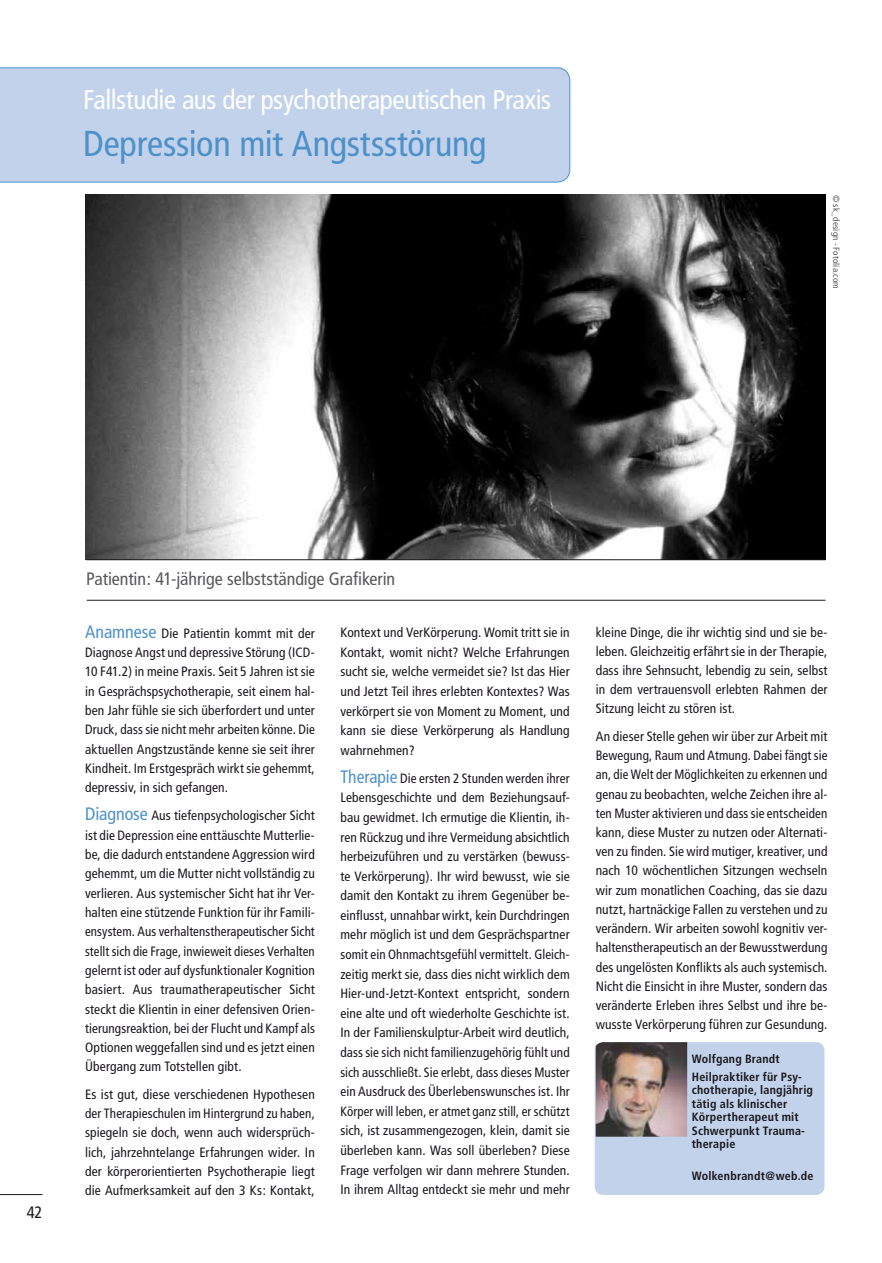
<style>
.page{position:relative;width:882px;height:1263px;background:#fff}
.page>*{position:absolute;margin:0;border:0;box-sizing:border-box;transform-origin:0 0}
.t1{font:condensed 36px "Frutiger";letter-spacing:-.005em;color:#4e91c9}
.t2{font:condensed 27px "Frutiger";letter-spacing:-.015em;color:#fff}
.t3{font:condensed 18px "Frutiger";letter-spacing:-.005em;color:#58585a}
.t4{font:condensed 16.5px "Frutiger";color:#1a171c}
.t5{font:condensed 13.5px/19.6px "Frutiger";letter-spacing:.01em;color:#1a171c;text-align:justify}
.t6{font:700 condensed 12px/13.5px "Frutiger";letter-spacing:.02em;color:#1a171c}
.t7{font:condensed 9px "Frutiger";letter-spacing:.02em;color:#58585a}
.s1{font-size:18px;color:#4e91c9}
</style>
<div class="page">
<div style="left:0;top:67px;width:570px;height:115px;background:#c1d2ea"></div>
<img style="left:85px;top:195px;width:740px;height:364px">
<hr style="left:0;top:1194px;width:43px;height:1px;background:#1a171c">
<hr style="left:86px;top:559px;width:739px;height:1px;background:#1a171c">
<hr style="left:87px;top:600px;width:738px;height:1px;background:#1a171c">
<div style="left:594px;top:1042px;width:230px;height:153px;background:#c1d2ea;border-radius:9px"></div>
<img style="left:595px;top:1042px;width:92px;height:95px">
<h2 class="t2" style="left:83px;top:83px;width:469px">Fallstudie aus der psychotherapeutischen Praxis</h2>
<h1 class="t1" style="left:83px;top:123px;width:405px">Depression mit Angstsstörung</h1>
<p class="t7" style="left:841px;top:195px;width:95px;rotate:90deg">© sk_design - Fotolia.com</p>
<p class="t4" style="left:27px;top:1202px;width:17px">42</p>
<h3 class="t3" style="left:86px;top:568px;width:310px">Patientin: 41-jährige selbstständige Grafikerin</h3>
<p class="t5" style="left:85px;top:624px;width:231px"><span class="s1">Anamnese</span> Die Patientin kommt mit der Diagnose Angst und depressive Störung (ICD-10 F41.2) in meine Praxis. Seit 5 Jahren ist sie in Gesprächspsychotherapie, seit einem hal&shy;ben Jahr fühle sie sich überfordert und unter Druck, dass sie nicht mehr arbeiten könne. Die aktuellen Angstzustände kenne sie seit ihrer Kindheit. Im Erstgespräch wirkt sie gehemmt, depressiv, in sich gefangen.</p>
<p class="t5" style="left:85px;top:806px;width:231px"><span class="s1">Diagnose</span> Aus tiefenpsychologischer Sicht ist die Depression eine enttäuschte Mutterlie&shy;be, die dadurch entstandene Aggression wird gehemmt, um die Mutter nicht vollständig zu verlieren. Aus systemischer Sicht hat ihr Ver&shy;halten eine stützende Funktion für ihr Famili&shy;ensystem. Aus verhaltenstherapeutischer Sicht stellt sich die Frage, inwieweit dieses Verhalten gelernt ist oder auf dysfunktionaler Kognition basiert. Aus traumatherapeutischer Sicht steckt die Klientin in einer defensiven Orien&shy;tierungsreaktion, bei der Flucht und Kampf als Optionen weggefallen sind und es jetzt einen Übergang zum Totstellen gibt.</p>
<p class="t5" style="left:85px;top:1085px;width:231px;line-height:19.2px">Es ist gut, diese verschiedenen Hypothesen der Therapieschulen im Hintergrund zu haben, spiegeln sie doch, wenn auch widersprüch&shy;lich, jahrzehntelange Erfahrungen wider. In der körperorientierten Psychotherapie liegt die Aufmerksamkeit auf den 3 Ks: Kontakt,</p>
<p class="t5" style="left:340px;top:623px;width:231px">Kontext und VerKörperung. Womit tritt sie in Kontakt, womit nicht? Welche Erfahrungen sucht sie, welche vermeidet sie? Ist das Hier und Jetzt Teil ihres erlebten Kontextes? Was verkörpert sie von Moment zu Moment, und kann sie diese Verkörperung als Handlung wahrnehmen?</p>
<p class="t5" style="left:340px;top:768px;width:231px"><span class="s1">Therapie</span> Die ersten 2 Stunden werden ihrer Lebensgeschichte und dem Beziehungsauf&shy;bau gewidmet. Ich ermutige die Klientin, ih&shy;ren Rückzug und ihre Vermeidung absichtlich herbeizuführen und zu verstärken (bewuss&shy;te Verkörperung). Ihr wird bewusst, wie sie damit den Kontakt zu ihrem Gegenüber be&shy;einflusst, unnahbar wirkt, kein Durchdringen mehr möglich ist und dem Gesprächspartner somit ein Ohnmachtsgefühl vermittelt. Gleich&shy;zeitig merkt sie, dass dies nicht wirklich dem Hier-und-Jetzt-Kontext entspricht, sondern eine alte und oft wiederholte Geschichte ist.<br>In der Familienskulptur-Arbeit wird deutlich, dass sie sich nicht familienzugehörig fühlt und sich ausschließt. Sie erlebt, dass dieses Muster ein Ausdruck des Überlebenswunsches ist. Ihr Körper will leben, er atmet ganz still, er schützt sich, ist zusammengezogen, klein, damit sie überleben kann. Was soll überleben? Diese Frage verfolgen wir dann mehrere Stunden.<br>In ihrem Alltag entdeckt sie mehr und mehr</p>
<p class="t5" style="left:595px;top:623px;width:233px;line-height:19px">kleine Dinge, die ihr wichtig sind und sie be&shy;leben. Gleichzeitig erfährt sie in der Therapie, dass ihre Sehnsucht, lebendig zu sein, selbst in dem vertrauensvoll erlebten Rahmen der Sitzung leicht zu stören ist.</p>
<p class="t5" style="left:595px;top:727px;width:233px;line-height:19.2px">An dieser Stelle gehen wir über zur Arbeit mit Bewegung, Raum und Atmung. Dabei fängt sie an, die Welt der Möglichkeiten zu erkennen und genau zu beobachten, welche Zeichen ihre al&shy;ten Muster aktivieren und dass sie entscheiden kann, diese Muster zu nutzen oder Alternati&shy;ven zu finden. Sie wird mutiger, kreativer, und nach 10 wöchentlichen Sitzungen wechseln wir zum monatlichen Coaching, das sie dazu nutzt, hartnäckige Fallen zu verstehen und zu verändern. Wir arbeiten sowohl kognitiv ver&shy;haltenstherapeutisch an der Bewusstwerdung des ungelösten Konflikts als auch systemisch.<br>Nicht die Einsicht in ihre Muster, sondern das veränderte Erleben ihres Selbst und ihre be&shy;wusste Verkörperung führen zur Gesundung.</p>
<p class="t6" style="left:691px;top:1050px;width:112px;line-height:17.7px">Wolfgang Brandt<br>Heilpraktiker für Psy-</p>
<p class="t6" style="left:691px;top:1083px;width:123px">chotherapie, langjährig tätig als klinischer<br>Körpertherapeut mit<br>Schwerpunkt Trauma&shy;therapie</p>
<p class="t6" style="left:691px;top:1168px;width:123px">Wolkenbrandt@web.de</p>
</div>
